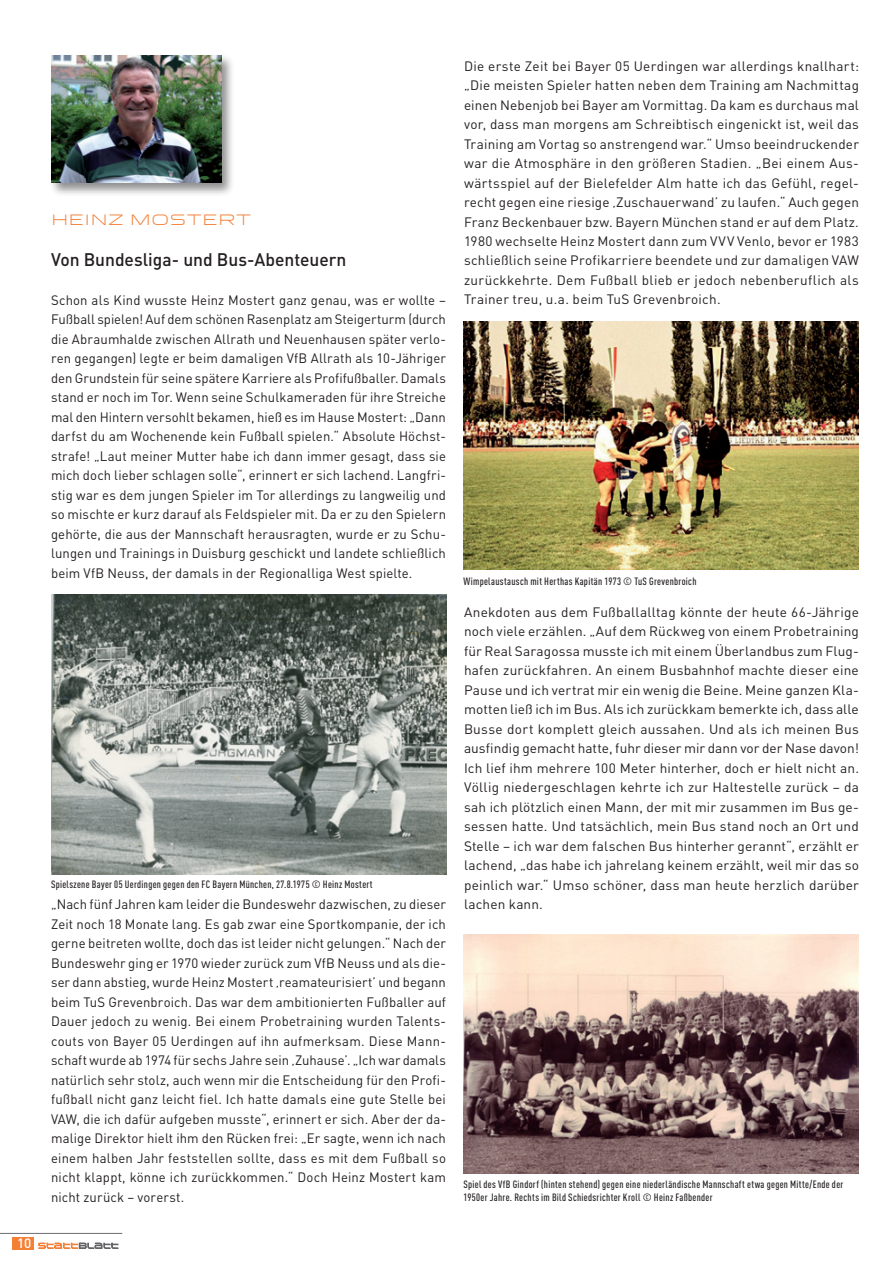
<style>
.page{position:relative;width:893px;height:1263px;background:#fff}
.page>*{position:absolute;margin:0;border:0;box-sizing:border-box;transform-origin:0 0}
.t1{font:500 18px "DIN Pro";letter-spacing:-.005em;color:#231f20}
.t2{font:15px "House Movements Runway";letter-spacing:-.005em;color:#f47f37}
.t3{font:13.5px/19.5px "DIN Pro";letter-spacing:.015em;color:#231f20;text-align:justify}
.t4{font:500 10.5px/12.6px "DIN Cond";letter-spacing:.03em;color:#231f20}
.t5{font:7.5px "House Movements Runway";color:#f47f37}
.s1{font-family:"DIN Pro";font-weight:500;font-size:13.5px;color:#fff}
.s2{color:#636366}
</style>
<div class="page">
<hr style="left:0;top:1233px;width:122px;height:1px;background:#6c6d70">
<div style="left:13px;top:1237px;width:21px;height:13px;background:#f47f37"></div>
<svg style="left:38px;top:1242px;width:81px;height:7px"></svg>
<div style="left:49px;top:53px;width:193px;height:150px;background:#231f20;opacity:.5"></div>
<img style="left:51px;top:55px;width:170px;height:128px">
<img style="left:51px;top:595px;width:395px;height:279px">
<img style="left:463px;top:321px;width:396px;height:249px">
<img style="left:463px;top:934px;width:396px;height:239px">
<p class="t2" style="left:51px;top:210px;width:200px">H EINZ MOSTERT</p>
<h1 class="t1" style="left:51px;top:247px;width:297px">Von Bundesliga- und Bus-Abenteuern</h1>
<p class="t3" style="left:51px;top:289px;width:396px">Schon als Kind wusste Heinz Mostert ganz genau, was er wollte – Fußball spielen! Auf dem schönen Rasenplatz am Steigerturm (durch die Abraumhalde zwischen Allrath und Neuenhausen später verlo&shy;ren gegangen) legte er beim damaligen VfB Allrath als 10-Jähriger den Grundstein für seine spätere Karriere als Profifußballer. Damals stand er noch im Tor. Wenn seine Schulkameraden für ihre Streiche mal den Hintern versohlt bekamen, hieß es im Hause Mostert: „Dann darfst du am Wochenende kein Fußball spielen.“ Absolute Höchst&shy;strafe! „Laut meiner Mutter habe ich dann immer gesagt, dass sie mich doch lieber schlagen solle“, erinnert er sich lachend. Langfri&shy;stig war es dem jungen Spieler im Tor allerdings zu langweilig und so mischte er kurz darauf als Feldspieler mit. Da er zu den Spielern gehörte, die aus der Mannschaft herausragten, wurde er zu Schu&shy;lungen und Trainings in Duisburg geschickt und landete schließlich beim VfB Neuss, der damals in der Regionalliga West spielte.</p>
<p class="t4" style="left:51px;top:877px;width:323px">Spielszene Bayer 05 Uerdingen gegen den FC Bayern München, 27.8.1975 © Heinz Mostert</p>
<p class="t3" style="left:51px;top:894px;width:396px">„Nach fünf Jahren kam leider die Bundeswehr dazwischen, zu dieser Zeit noch 18 Monate lang. Es gab zwar eine Sportkompanie, der ich gerne beitreten wollte, doch das ist leider nicht gelungen.“ Nach der Bundeswehr ging er 1970 wieder zurück zum VfB Neuss und als die&shy;ser dann abstieg, wurde Heinz Mostert ‚reamateurisiert’ und begann beim TuS Grevenbroich. Das war dem ambitionierten Fußballer auf Dauer jedoch zu wenig. Bei einem Probetraining wurden Talents&shy;couts von Bayer 05 Uerdingen auf ihn aufmerksam. Diese Mann&shy;schaft wurde ab 1974 für sechs Jahre sein ‚Zuhause’. „Ich war damals natürlich sehr stolz, auch wenn mir die Entscheidung für den Profi&shy;fußball nicht ganz leicht fiel. Ich hatte damals eine gute Stelle bei VAW, die ich dafür aufgeben musste“, erinnert er sich. Aber der da&shy;malige Direktor hielt ihm den Rücken frei: „Er sagte, wenn ich nach einem halben Jahr feststellen sollte, dass es mit dem Fußball so nicht klappt, könne ich zurückkommen.“ Doch Heinz Mostert kam nicht zurück – vorerst.</p>
<p class="t5" style="left:17px;top:1241px;width:103px"><span class="s1">10</span> STATT<span class="s2">BLATT</span></p>
<p class="t3" style="left:464px;top:55px;width:397px">Die erste Zeit bei Bayer 05 Uerdingen war allerdings knallhart: „Die meisten Spieler hatten neben dem Training am Nachmittag einen Nebenjob bei Bayer am Vormittag. Da kam es durchaus mal vor, dass man morgens am Schreibtisch eingenickt ist, weil das Training am Vortag so anstrengend war.“ Umso beeindruckender war die Atmosphäre in den größeren Stadien. „Bei einem Aus&shy;wärtsspiel auf der Bielefelder Alm hatte ich das Gefühl, regel&shy;recht gegen eine riesige ‚Zuschauerwand’ zu laufen.“ Auch gegen Franz Beckenbauer bzw. Bayern München stand er auf dem Platz.<br>1980 wechselte Heinz Mostert dann zum VVV Venlo, bevor er 1983 schließlich seine Profikarriere beendete und zur damaligen VAW zurückkehrte. Dem Fußball blieb er jedoch nebenberuflich als Trainer treu, u.a. beim TuS Grevenbroich.</p>
<p class="t4" style="left:463px;top:575px;width:234px">Wimpelaustausch mit Herthas Kapitän 1973 © TuS Grevenbroich</p>
<p class="t3" style="left:464px;top:601px;width:397px">Anekdoten aus dem Fußballalltag könnte der heute 66-Jährige noch viele erzählen. „Auf dem Rückweg von einem Probetraining für Real Saragossa musste ich mit einem Überlandbus zum Flug&shy;hafen zurückfahren. An einem Busbahnhof machte dieser eine Pause und ich vertrat mir ein wenig die Beine. Meine ganzen Kla&shy;motten ließ ich im Bus. Als ich zurückkam bemerkte ich, dass alle Busse dort komplett gleich aussahen. Und als ich meinen Bus ausfindig gemacht hatte, fuhr dieser mir dann vor der Nase davon!<br>Ich lief ihm mehrere 100 Meter hinterher, doch er hielt nicht an.<br>Völlig niedergeschlagen kehrte ich zur Haltestelle zurück – da sah ich plötzlich einen Mann, der mit mir zusammen im Bus ge&shy;sessen hatte. Und tatsächlich, mein Bus stand noch an Ort und Stelle – ich war dem falschen Bus hinterher gerannt“, erzählt er lachend, „das habe ich jahrelang keinem erzählt, weil mir das so peinlich war.“ Umso schöner, dass man heute herzlich darüber lachen kann.</p>
<p class="t4" style="left:463px;top:1178px;width:381px">Spiel des VfB Gindorf (hinten stehend) gegen eine niederländische Mannschaft etwa gegen Mitte/Ende der<br>1950er Jahre. Rechts im Bild Schiedsrichter Kroll © Heinz Faßbender</p>
</div>
